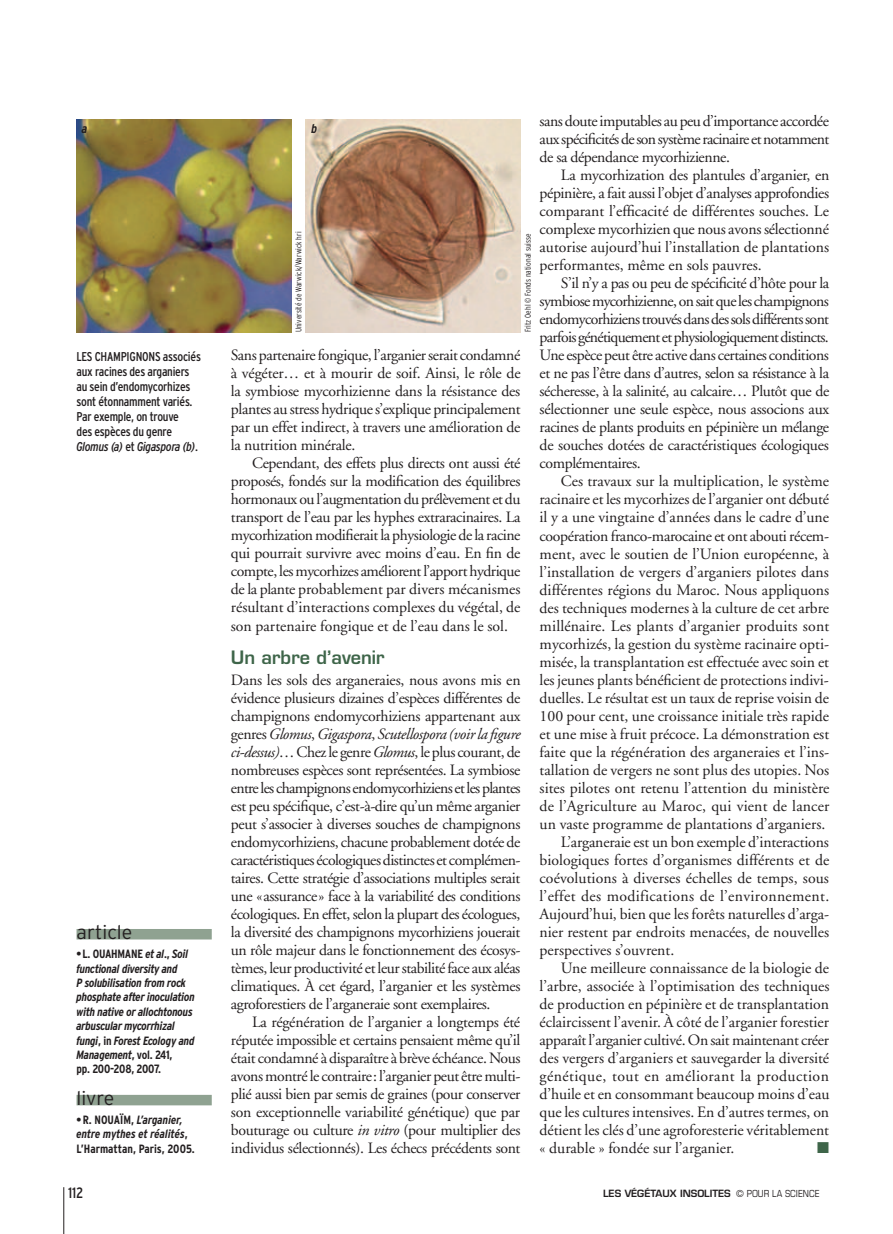
<style>
.page{position:relative;width:893px;height:1234px;background:#fff}
.page>*{position:absolute;margin:0;border:0;box-sizing:border-box;transform-origin:0 0}
.t1{font:300 19.5px "Interstate";color:#231f20}
.t2{font:600 18px "Eurostile";color:#3e6549}
.t3{font:15.75px/18px "Adobe Garamond";color:#231f20;text-align:justify}
.t4{font:15.75px "Adobe Garamond";letter-spacing:-.02em;color:#231f20}
.t5{font:15.75px "Adobe Garamond";letter-spacing:.02em;color:#231f20}
.t6{font:15.75px "Adobe Garamond";letter-spacing:.03em;color:#231f20}
.t7{font:15.75px "Zapf Dingbats ITC";color:#3e6549}
.t8{font:condensed 15px "Interstate";color:#231f20}
.t9{font:condensed 12.75px/15px "Interstate";letter-spacing:-.02em;color:#231f20}
.t10{font:italic 700 condensed 12.75px "Interstate";color:#231f20}
.t11{font:italic 700 condensed 12px/14.4px "Interstate";letter-spacing:-.02em;color:#231f20}
.t12{font:700 condensed 12px/14.4px "Interstate";color:#231f20}
.t13{font:600 9.75px "Eurostile";color:#231f20}
.t14{font:300 condensed 8.25px "Interstate";color:#231f20}
.s1{font-style:italic}
.s2{font-style:normal}
.s3{font-weight:400;font-stretch:condensed}
</style>
<div class="page">
<img style="left:305px;top:120px;width:215px;height:212px">
<img style="left:77px;top:119px;width:215px;height:213px">
<div style="left:77px;top:928px;width:135px;height:11px;background:#8fa291"></div>
<div style="left:77px;top:1094px;width:135px;height:11px;background:#8fa291"></div>
<hr style="left:63px;top:1186px;width:1px;height:47px;background:#231f20">
<p class="t3" style="left:540px;top:112px;width:291px">sans doute imputables au peu d’importance accordée aux spécificités de son système racinaire et notamment de sa dépendance mycorhizienne.</p>
<p class="t3" style="left:540px;top:166px;width:291px;text-indent:21px">La mycorhization des plantules d’arganier, en pépinière, a fait aussi l’objet d’analyses approfondies comparant l’efficacité de différentes souches. Le complexe mycorhizien que nous avons sélectionné autorise aujourd’hui l’installation de plantations performantes, même en sols pauvres.</p>
<p class="t3" style="left:540px;top:274px;width:291px;text-indent:21px">S’il n’y a pas ou peu de spécificité d’hôte pour la symbiose mycorhizienne, on sait que les champignons endomycorhiziens trouvés dans des sols différents sont parfois génétiquement et physiologiquement distincts.<br>Une espèce peut être active dans certaines conditions et ne pas l’être dans d’autres, selon sa résistance à la sécheresse, à la salinité, au calcaire… Plutôt que de sélectionner une seule espèce, nous associons aux racines de plants produits en pépinière un mélange de souches dotées de caractéristiques écologiques complémentaires.</p>
<p class="t3" style="left:561px;top:473px;width:270px">Ces travaux sur la multiplication, le système</p>
<p class="t3" style="left:540px;top:491px;width:291px">racinaire et les mycorhizes de l’arganier ont débuté</p>
<p class="t3" style="left:540px;top:509px;width:291px">il y a une vingtaine d’années dans le cadre d’une</p>
<p class="t4" style="left:540px;top:527px;width:291px">coopération franco-marocaine et ont abouti récem-</p>
<p class="t3" style="left:540px;top:545px;width:291px">ment, avec le soutien de l’Union européenne, à</p>
<p class="t3" style="left:540px;top:563px;width:291px">l’installation de vergers d’arganiers pilotes dans</p>
<p class="t3" style="left:540px;top:581px;width:291px">différentes régions du Maroc. Nous appliquons</p>
<p class="t3" style="left:540px;top:599px;width:291px">des techniques modernes à la culture de cet arbre</p>
<p class="t3" style="left:540px;top:617px;width:291px">millénaire. Les plants d’arganier produits sont</p>
<p class="t3" style="left:540px;top:635px;width:291px">mycorhizés, la gestion du système racinaire opti-</p>
<p class="t3" style="left:540px;top:653px;width:291px">misée, la transplantation est effectuée avec soin et</p>
<p class="t3" style="left:540px;top:671px;width:291px">les jeunes plants bénéficient de protections indivi-</p>
<p class="t3" style="left:540px;top:689px;width:291px">duelles. Le résultat est un taux de reprise voisin de</p>
<p class="t3" style="left:540px;top:707px;width:291px">100 pour cent, une croissance initiale très rapide</p>
<p class="t3" style="left:540px;top:725px;width:291px">et une mise à fruit précoce. La démonstration est</p>
<p class="t3" style="left:540px;top:743px;width:291px">faite que la régénération des arganeraies et l’ins-</p>
<p class="t3" style="left:540px;top:761px;width:291px">tallation de vergers ne sont plus des utopies. Nos</p>
<p class="t3" style="left:540px;top:779px;width:291px">sites pilotes ont retenu l’attention du ministère</p>
<p class="t3" style="left:540px;top:797px;width:291px">de l’Agriculture au Maroc, qui vient de lancer</p>
<p class="t3" style="left:540px;top:815px;width:287px">un vaste programme de plantations d’arganiers.</p>
<p class="t3" style="left:561px;top:833px;width:270px">L’arganeraie est un bon exemple d’interactions</p>
<p class="t3" style="left:540px;top:851px;width:291px">biologiques fortes d’organismes différents et de</p>
<p class="t3" style="left:540px;top:869px;width:291px">coévolutions à diverses échelles de temps, sous</p>
<p class="t5" style="left:540px;top:887px;width:291px">l’effet des modifications de l’environnement.</p>
<p class="t3" style="left:540px;top:905px;width:291px">Aujourd’hui, bien que les forêts naturelles d’arga-</p>
<p class="t3" style="left:540px;top:923px;width:291px">nier restent par endroits menacées, de nouvelles</p>
<p class="t3" style="left:540px;top:941px;width:136px">perspectives s’ouvrent.</p>
<p class="t3" style="left:561px;top:959px;width:270px">Une meilleure connaissance de la biologie de</p>
<p class="t3" style="left:540px;top:977px;width:291px">l’arbre, associée à l’optimisation des techniques</p>
<p class="t3" style="left:540px;top:995px;width:291px">de production en pépinière et de transplantation</p>
<p class="t3" style="left:540px;top:1013px;width:291px">éclaircissent l’avenir. À côté de l’arganier forestier</p>
<p class="t4" style="left:540px;top:1031px;width:291px">apparaît l’arganier cultivé. On sait maintenant créer</p>
<p class="t3" style="left:540px;top:1049px;width:291px">des vergers d’arganiers et sauvegarder la diversité</p>
<p class="t6" style="left:540px;top:1067px;width:291px">génétique, tout en améliorant la production</p>
<p class="t3" style="left:540px;top:1085px;width:291px">d’huile et en consommant beaucoup moins d’eau</p>
<p class="t3" style="left:540px;top:1103px;width:291px">que les cultures intensives. En d’autres termes, on</p>
<p class="t3" style="left:540px;top:1121px;width:291px">détient les clés d’une agroforesterie véritablement</p>
<p class="t3" style="left:540px;top:1139px;width:196px">« durable » fondée sur l’arganier.</p>
<p class="t7" style="left:817px;top:1139px;width:13px">■</p>
<p class="t10" style="left:82px;top:121px;width:7px">a</p>
<p class="t10" style="left:311px;top:121px;width:7px">b</p>
<p class="t14" style="left:294px;top:332px;width:102px;rotate:-90deg">Université de Warwick/Warwick hri</p>
<p class="t14" style="left:523px;top:332px;width:101px;rotate:-90deg">Fritz Oehl © Fonds national suisse</p>
<p class="t3" style="left:231px;top:346px;width:291px">Sans partenaire fongique, l’arganier serait condamné à végéter… et à mourir de soif. Ainsi, le rôle de la symbiose mycorhizienne dans la résistance des plantes au stress hydrique s’explique principalement par un effet indirect, à travers une amélioration de la nutrition minérale.</p>
<p class="t3" style="left:231px;top:454px;width:291px;text-indent:21px">Cependant, des effets plus directs ont aussi été proposés, fondés sur la modification des équilibres hormonaux ou l’augmentation du prélèvement et du transport de l’eau par les hyphes extraracinaires. La mycorhization modifierait la physiologie de la racine qui pourrait survivre avec moins d’eau. En fin de compte, les mycorhizes améliorent l’apport hydrique de la plante probablement par divers mécanismes résultant d’interactions complexes du végétal, de son partenaire fongique et de l’eau dans le sol.</p>
<p class="t2" style="left:231px;top:646px;width:155px">Un arbre d’avenir</p>
<p class="t3" style="left:231px;top:670px;width:291px">Dans les sols des arganeraies, nous avons mis en évidence plusieurs dizaines d’espèces différentes de champignons endomycorhiziens appartenant aux genres <span class="s1">Glomus</span>, <span class="s1">Gigaspora</span>, <span class="s1">Scutellospora (voir la figure ci-dessus)</span>… Chez le genre <span class="s1">Glomus</span>, le plus courant, de nombreuses espèces sont représentées. La symbiose entre les champignons endomycorhiziens et les plantes est peu spécifique, c’est-à-dire qu’un même arganier peut s’associer à diverses souches de champignons endomycorhiziens, chacune probablement dotée de caractéristiques écologiques distinctes et complémen&shy;taires. Cette stratégie d’associations multiples serait une «assurance» face à la variabilité des conditions écologiques. En effet, selon la plupart des écologues, la diversité des champignons mycorhiziens jouerait un rôle majeur dans le fonctionnement des écosys&shy;tèmes, leur productivité et leur stabilité face aux aléas climatiques. À cet égard, l’arganier et les systèmes agroforestiers de l’arganeraie sont exemplaires.</p>
<p class="t3" style="left:231px;top:1012px;width:291px;text-indent:21px">La régénération de l’arganier a longtemps été réputée impossible et certains pensaient même qu’il était condamné à disparaître à brève échéance. Nous avons montré le contraire: l’arganier peut être multi&shy;plié aussi bien par semis de graines (pour conserver son exceptionnelle variabilité génétique) que par bouturage ou culture <span class="s1">in vitro</span> (pour multiplier des individus sélectionnés). Les échecs précédents sont</p>
<p class="t9" style="left:77px;top:349px;width:126px">Les champignons associés aux racines des arganiers au sein d’endomycorhizes sont étonnamment variés.<br>Par exemple, on trouve<br>des espèces du genre<br><span class="s1">Glomus (a)</span> et <span class="s1">Gigaspora (b)</span>.</p>
<p class="t1" style="left:77px;top:921px;width:57px">article</p>
<p class="t11" style="left:77px;top:946px;width:120px"><span class="s2">•L. Ouahmane</span> et al<span class="s2">.,</span> Soil functional diversity and<br>P solubilisation from rock phosphate after inoculation with native or allochtonous arbuscular mycorrhizal fungi<span class="s2">, in</span> Forest Ecology and<br>Management<span class="s2">, vol. 241,<br>pp. 200-208, 2007.</span></p>
<p class="t1" style="left:77px;top:1087px;width:39px">livre</p>
<p class="t12" style="left:77px;top:1112px;width:120px">•R. No uaïm, <span class="s1">L’arganier, entre mythes et réalités</span>,<br>L’Harmattan, Paris, 2005.</p>
<p class="t8" style="left:68px;top:1183px;width:17px">112</p>
<p class="t13" style="left:603px;top:1186px;width:218px">LES VÉGÉTAUX INSOLITES <span class="s3">© POUR LA SCIENCE</span></p>
</div>
